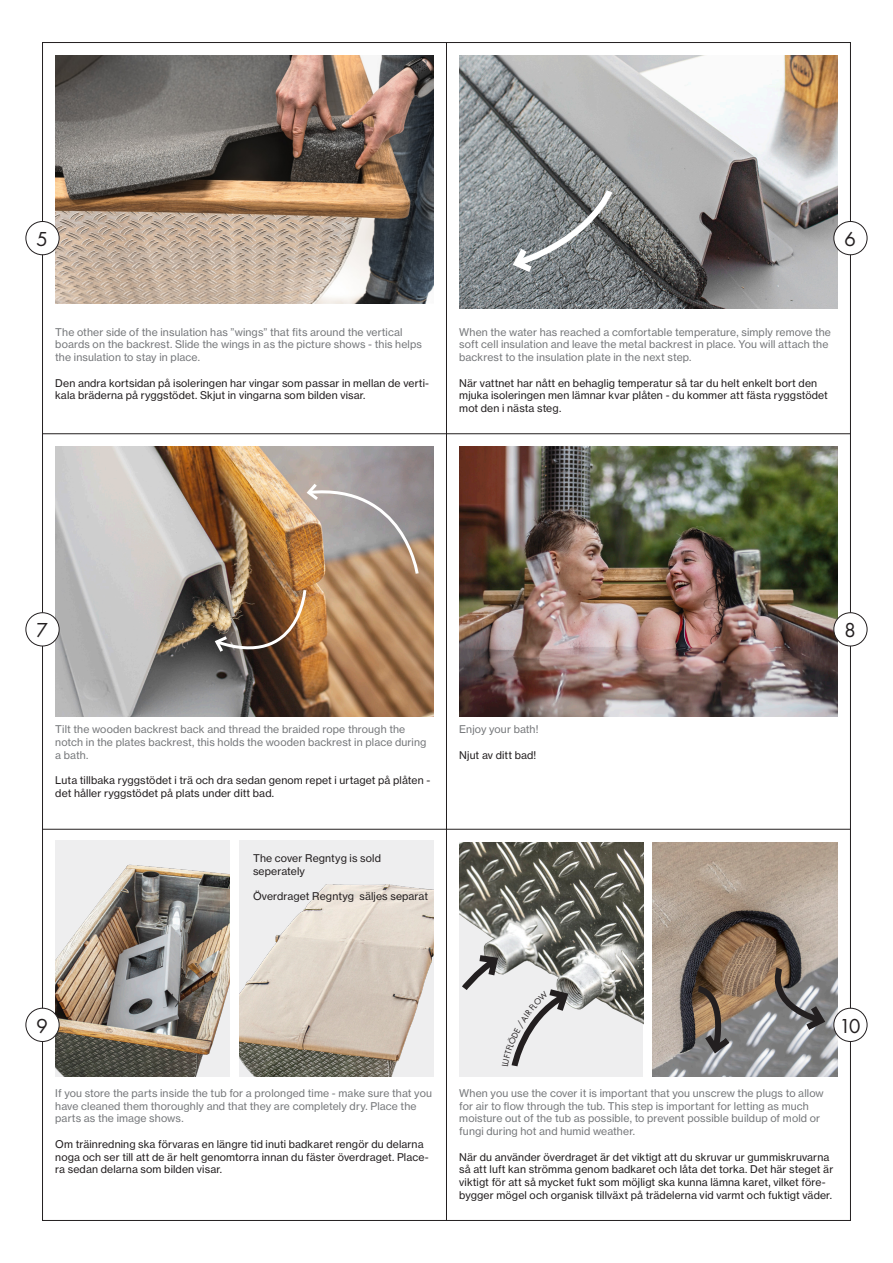
<style>
.page{position:relative;width:893px;height:1263px;background:#fff}
.page>*{position:absolute;margin:0;border:0;box-sizing:border-box;transform-origin:0 0}
.t1{font:21px "Futura PT";color:#231f20}
.Bröd{font:10.5px/12.8px "N Haas Grotesk TX Pro 55 Rg";letter-spacing:.01em;color:#231f20}
.Bröd-2{font:10.5px/12.8px "N Haas Grotesk TX Pro 55 Rg";letter-spacing:.01em;color:#76787b}
</style>
<div class="page">
<img style="left:459px;top:55px;width:379px;height:253px">
<img style="left:459px;top:842px;width:184px;height:235px">
<img style="left:653px;top:842px;width:185px;height:235px">
<img style="left:55px;top:446px;width:379px;height:270px">
<img style="left:459px;top:446px;width:379px;height:270px">
<img style="left:55px;top:844px;width:175px;height:232px">
<div style="left:239px;top:840px;width:195px;height:237px;background:#eeeeef"></div>
<img style="left:239px;top:884px;width:195px;height:193px">
<img style="left:213px;top:587px;width:95px;height:83px">
<svg style="left:304px;top:480px;width:116px;height:96px"></svg>
<svg style="left:509px;top:185px;width:106px;height:92px"></svg>
<img style="left:55px;top:55px;width:379px;height:248px">
<svg style="left:692px;top:983px;width:44px;height:75px"></svg>
<svg style="left:765px;top:962px;width:64px;height:73px"></svg>
<div style="left:26px;top:221px;width:33px;height:34px;background:#fff;border-radius:50%"></div>
<div style="left:26px;top:221px;width:34px;height:34px;border:1px solid #231f20;border-radius:50%"></div>
<div style="left:834px;top:221px;width:33px;height:34px;background:#fff;border-radius:50%"></div>
<div style="left:833px;top:221px;width:34px;height:34px;border:1px solid #231f20;border-radius:50%"></div>
<div style="left:26px;top:613px;width:33px;height:33px;background:#fff;border-radius:50%"></div>
<div style="left:26px;top:612px;width:34px;height:34px;border:1px solid #231f20;border-radius:50%"></div>
<div style="left:834px;top:613px;width:33px;height:33px;background:#fff;border-radius:50%"></div>
<div style="left:833px;top:612px;width:34px;height:34px;border:1px solid #231f20;border-radius:50%"></div>
<div style="left:834px;top:1008px;width:33px;height:33px;background:#fff;border-radius:50%"></div>
<div style="left:833px;top:1008px;width:34px;height:34px;border:1px solid #231f20;border-radius:50%"></div>
<div style="left:26px;top:1008px;width:33px;height:33px;background:#fff;border-radius:50%"></div>
<div style="left:26px;top:1008px;width:34px;height:34px;border:1px solid #231f20;border-radius:50%"></div>
<hr style="left:446px;top:43px;width:1px;height:1177px;background:#231f20">
<hr style="left:43px;top:433px;width:807px;height:1px;background:#231f20">
<hr style="left:43px;top:829px;width:807px;height:1px;background:#231f20">
<svg style="left:459px;top:951px;width:114px;height:121px"></svg>
<h1 class="t1" style="left:36px;top:227px;width:13px">5</h1>
<h1 class="t1" style="left:844px;top:227px;width:13px">6</h1>
<p class="Bröd-2" style="left:55px;top:325px;width:368px">The other side of the insulation has ”wings” that fits around the vertical boards on the backrest. Slide the wings in as the picture shows - this helps the insulation to stay in place.</p>
<p class="Bröd" style="left:55px;top:376px;width:375px">Den andra kortsidan på isoleringen har vingar som passar in mellan de verti&shy;kala bräderna på ryggstödet. Skjut in vingarna som bilden visar.</p>
<p class="Bröd-2" style="left:459px;top:325px;width:373px">When the water has reached a comfortable temperature, simply remove the soft cell insulation and leave the metal backrest in place. You will attach the backrest to the insulation plate in the next step.</p>
<p class="Bröd" style="left:459px;top:376px;width:370px">När vattnet har nått en behaglig temperatur så tar du helt enkelt bort den mjuka isoleringen men lämnar kvar plåten - du kommer att fästa ryggstödet mot den i nästa steg.</p>
<h1 class="t1" style="left:36px;top:618px;width:13px">7</h1>
<h1 class="t1" style="left:844px;top:618px;width:13px">8</h1>
<p class="Bröd-2" style="left:55px;top:723px;width:373px">Tilt the wooden backrest back and thread the braided rope through the notch in the plates backrest, this holds the wooden backrest in place during a bath.</p>
<p class="Bröd" style="left:55px;top:774px;width:377px">Luta tillbaka ryggstödet i trä och dra sedan genom repet i urtaget på plåten - det håller ryggstödet på plats under ditt bad.</p>
<p class="Bröd" style="left:253px;top:852px;width:129px">The cover Regntyg is sold</p>
<p class="Bröd" style="left:253px;top:864px;width:54px">seperately</p>
<p class="Bröd" style="left:253px;top:890px;width:177px">Överdraget Regntyg säljes separat</p>
<p class="Bröd-2" style="left:459px;top:723px;width:81px">Enjoy your bath!</p>
<p class="Bröd" style="left:459px;top:748px;width:79px">Njut av ditt bad!</p>
<h1 class="t1" style="left:36px;top:1013px;width:13px">9</h1>
<h1 class="t1" style="left:839px;top:1013px;width:23px">10</h1>
<p class="Bröd-2" style="left:55px;top:1086px;width:378px">If you store the parts inside the tub for a prolonged time - make sure that you have cleaned them thoroughly and that they are completely dry. Place the parts as the image shows.</p>
<p class="Bröd" style="left:55px;top:1137px;width:375px">Om träinredning ska förvaras en längre tid inuti badkaret rengör du delarna noga och ser till att de är helt genomtorra innan du fäster överdraget. Place&shy;ra sedan delarna som bilden visar.</p>
<p class="Bröd-2" style="left:459px;top:1086px;width:366px">When you use the cover it is important that you unscrew the plugs to allow for air to flow through the tub. This step is important for letting as much moisture out of the tub as possible, to prevent possible buildup of mold or fungi during hot and humid weather.</p>
<p class="Bröd" style="left:459px;top:1150px;width:376px">När du använder överdraget är det viktigt att du skruvar ur gummiskruvarna så att luft kan strömma genom badkaret och låta det torka. Det här steget är viktigt för att så mycket fukt som möjligt ska kunna lämna karet, vilket före&shy;bygger mögel och organisk tillväxt på trädelerna vid varmt och fuktigt väder.</p>
</div>
